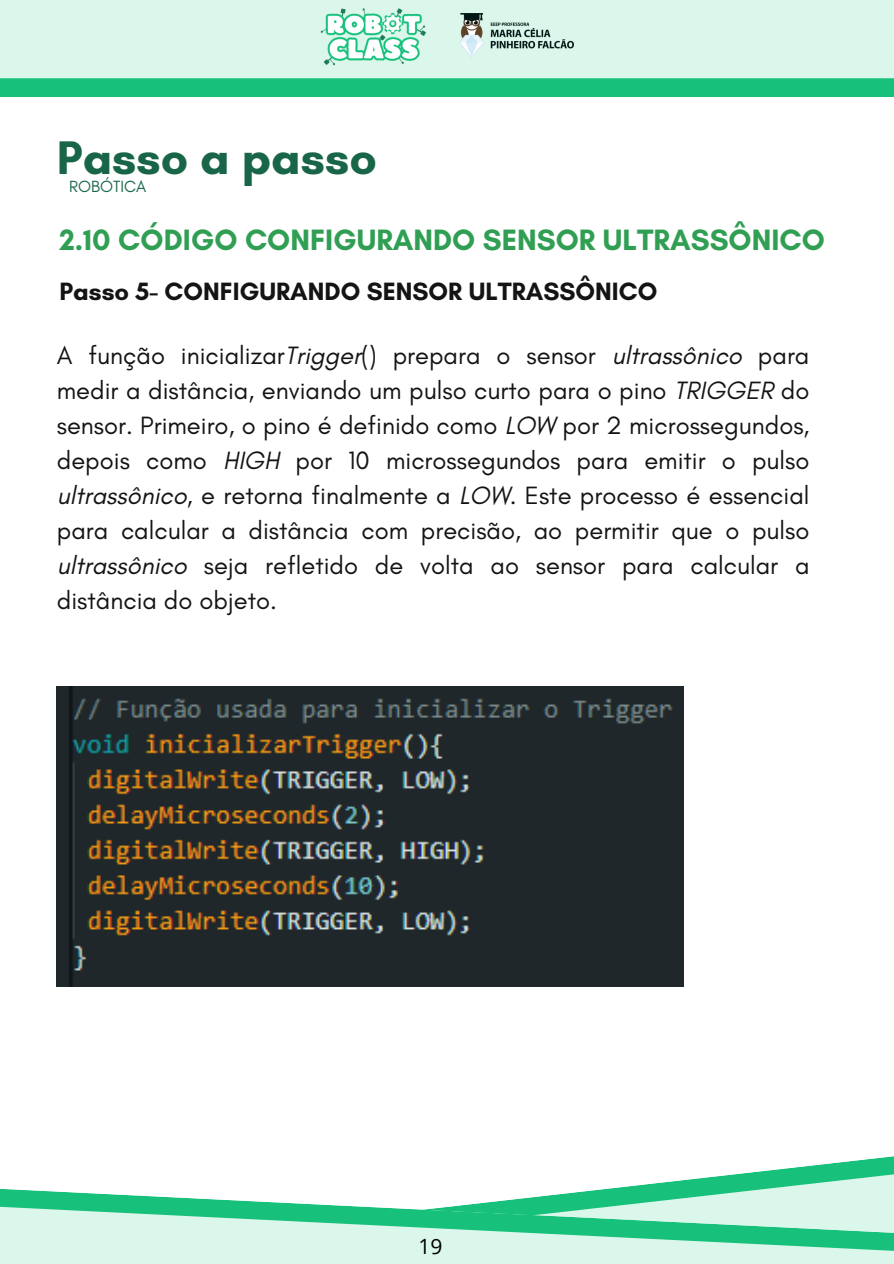
<style>
.page{position:relative;width:894px;height:1264px;background:#fff}
.page>*{position:absolute;margin:0;border:0;box-sizing:border-box;transform-origin:0 0}
.t1{font:700 48px "Glacial Indifference";color:#186647}
.t2{font:700 30px "Glacial Indifference";color:#309f53}
.t3{font:25.5px/34.8px "Glacial Indifference";color:#141414;text-align:justify}
.t4{font:700 25.5px "Glacial Indifference";color:#141414}
.t5{font:21px "Open Sans";color:#000}
.t6{font:16.5px "Glacial Indifference";color:#186647}
.s1{font-style:italic}
</style>
<div class="page">
<svg style="left:0;top:0;width:893px;height:96px"></svg>
<img style="left:460px;top:14px;width:113px;height:43px">
<svg style="left:624px;top:1156px;width:269px;height:31px"></svg>
<svg style="left:0;top:1187px;width:893px;height:76px"></svg>
<img style="left:320px;top:6px;width:107px;height:59px">
<img style="left:57px;top:686px;width:626px;height:300px">
<p class="t1" style="left:57px;top:128px;width:321px">Passo a passo</p>
<p class="t6" style="left:69px;top:176px;width:78px">ROBÓTICA</p>
<h2 class="t2" style="left:59px;top:221px;width:766px">2.10 CÓDIGO CONFIGURANDO SENSOR ULTRASSÔNICO</h2>
<h3 class="t4" style="left:59px;top:275px;width:599px">Passo 5- CONFIGURANDO SENSOR ULTRASSÔNICO</h3>
<p class="t3" style="left:57px;top:338px;width:754px">A função inicializar<span class="s1">Trigger</span>() prepara o sensor <span class="s1">ultrassônico</span> para medir a distância, enviando um pulso curto para o pino <span class="s1">TRIGGER</span> do sensor. Primeiro, o pino é definido como <span class="s1">LOW</span> por 2 microssegundos, depois como <span class="s1">HIGH</span> por 10 microssegundos para emitir o pulso <span class="s1">ultrassônico</span>, e retorna finalmente a <span class="s1">LOW</span>. Este processo é essencial para calcular a distância com precisão, ao permitir que o pulso <span class="s1">ultrassônico</span> seja refletido de volta ao sensor para calcular a distância do objeto.</p>
<h1 class="t5" style="left:418px;top:1231px;width:25px">19</h1>
</div>
